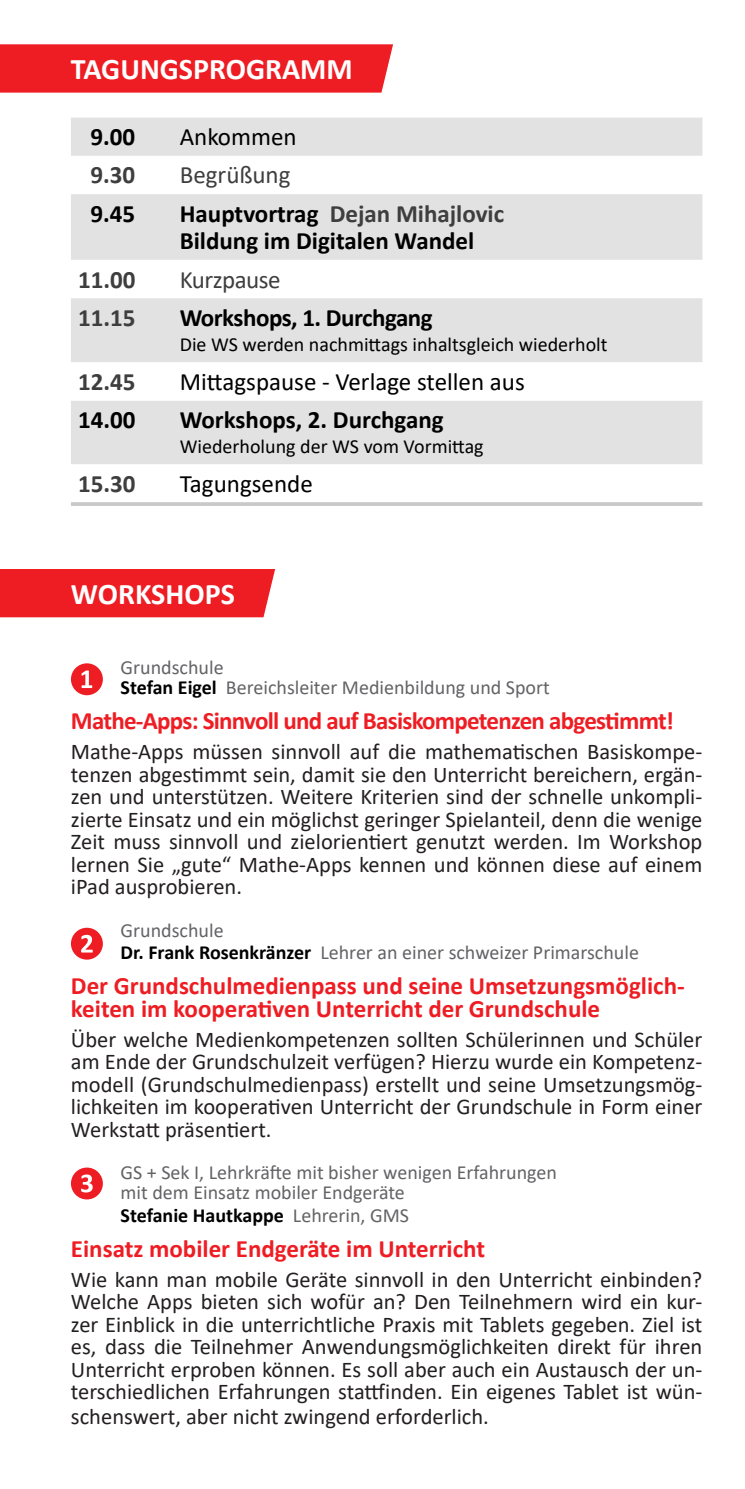
<style>
.page{position:relative;width:745px;height:1489px;background:#fff}
.page>*{position:absolute;margin:0;border:0;box-sizing:border-box;transform-origin:0 0}
.t1{font:700 30px "Calibri";color:#fff}
.t2{font:700 25px/22.5px "Calibri";color:#ee1d23}
.t3{font:700 25px/27.5px "Calibri";color:#000}
.t4{font:700 25px "Calibri";letter-spacing:-.03em;color:#ee1d23}
.t5{font:25px "Calibri";color:#000}
.t6{font:700 25px "Calibri";color:#3e3e3f}
.t7{font:700 25px "Calibri";letter-spacing:-.02em;color:#000}
.t8{font:25px "Calibri";letter-spacing:-.015em;color:#3e3e3f}
.t9{font:22.5px/22.5px "Calibri";color:#231f20;text-align:justify}
.t10{font:20px/20px "Calibri";color:#636366}
.t11{font:20px "Calibri";color:#000}
.t12{font:700 20px "Calibri";color:#000}
.s1{color:#3e3e3f}
.s2{font-weight:700;color:#000}
.s3{font-weight:400;color:#636366}
</style>
<div class="page">
<div style="left:0;top:569px;width:275px;height:48px;background:#ee1d23"></div>
<div style="left:0;top:44px;width:393px;height:49px;background:#ee1d23"></div>
<div style="left:71px;top:663px;width:32px;height:32px;background:#ee1d23;border-radius:50%"></div>
<svg style="left:81px;top:670px;width:11px;height:18px"></svg>
<div style="left:71px;top:927px;width:32px;height:32px;background:#ee1d23;border-radius:50%"></div>
<svg style="left:81px;top:934px;width:12px;height:18px"></svg>
<div style="left:71px;top:1167px;width:32px;height:32px;background:#ee1d23;border-radius:50%"></div>
<svg style="left:81px;top:1174px;width:12px;height:18px"></svg>
<div style="left:71px;top:118px;width:631px;height:38px;background:#e2e2e3"></div>
<div style="left:71px;top:194px;width:631px;height:270px;background:#e2e2e3"></div>
<svg style="left:71px;top:260px;width:631px;height:140px"></svg>
<hr style="left:71px;top:502px;width:631px;height:4px;background:#cac9ca">
<h1 class="t1" style="left:71px;top:48px;width:283px">TAGUNGSPROGRAMM</h1>
<p class="t3" style="left:90px;top:123px;width:46px">9.00</p>
<p class="t5" style="left:180px;top:119px;width:118px">Ankommen</p>
<p class="t6" style="left:90px;top:157px;width:46px">9.30</p>
<p class="t8" style="left:180px;top:158px;width:112px">Begrüßung</p>
<p class="t3" style="left:90px;top:199px;width:46px">9.45</p>
<p class="t3" style="left:180px;top:199px;width:326px">Hauptvortrag <span class="s1">Dejan Mihajlovic<br></span>Bildung im Digitalen Wandel</p>
<p class="t6" style="left:78px;top:261px;width:59px">11.00</p>
<p class="t8" style="left:180px;top:262px;width:102px">Kurzpause</p>
<p class="t6" style="left:78px;top:300px;width:59px">11.15</p>
<p class="t7" style="left:180px;top:300px;width:254px">Workshops, 1. Durchgang</p>
<p class="t11" style="left:180px;top:330px;width:429px">Die WS werden nachmittags inhaltsgleich wiederholt</p>
<p class="t6" style="left:78px;top:364px;width:59px">12.45</p>
<p class="t5" style="left:180px;top:364px;width:346px">Mittagspause - Verlage stellen aus</p>
<p class="t3" style="left:78px;top:406px;width:59px">14.00</p>
<p class="t3" style="left:180px;top:406px;width:265px">Workshops, 2. Durchgang</p>
<p class="t11" style="left:180px;top:432px;width:305px">Wiederholung der WS vom Vormittag</p>
<p class="t6" style="left:78px;top:466px;width:59px">15.30</p>
<p class="t5" style="left:180px;top:466px;width:134px">Tagungsende</p>
<h1 class="t1" style="left:71px;top:572px;width:165px">WORKSHOPS</h1>
<p class="t10" style="left:120px;top:656px;width:430px">Grundschule<br><span class="s2">Stefan Eigel</span> Bereichsleiter Medienbildung und Sport</p>
<p class="t4" style="left:71px;top:703px;width:604px">Mathe-Apps: Sinnvoll und auf Basiskompetenzen abgestimmt!</p>
<p class="t9" style="left:71px;top:739px;width:632px">Mathe-Apps müssen sinnvoll auf die mathematischen Basiskompe&shy;tenzen abgestimmt sein, damit sie den Unterricht bereichern, ergän&shy;zen und unterstützen. Weitere Kriterien sind der schnelle unkompli&shy;zierte Einsatz und ein möglichst geringer Spielanteil, denn die wenige Zeit muss sinnvoll und zielorientiert genutzt werden. Im Workshop lernen Sie „gute“ Mathe-Apps kennen und können diese auf einem iPad ausprobieren.</p>
<p class="t10" style="left:120px;top:918px;width:519px;line-height:22.5px">Grundschule<br><span class="s2">Dr. Frank Rosenkränzer</span> Lehrer an einer schweizer Primarschule</p>
<p class="t2" style="left:71px;top:974px;width:615px">Der Grundschulmedienpass und seine Umsetzungsmöglich&shy;keiten im kooperativen Unterricht der Grundschule</p>
<p class="t9" style="left:71px;top:1027px;width:632px">Über welche Medienkompetenzen sollten Schülerinnen und Schüler am Ende der Grundschulzeit verfügen? Hierzu wurde ein Kompetenz&shy;modell (Grundschulmedienpass) erstellt und seine Umsetzungsmög&shy;lichkeiten im kooperativen Unterricht der Grundschule in Form einer Werkstatt präsentiert.</p>
<p class="t10" style="left:120px;top:1161px;width:437px">GS + Sek I, Lehrkräfte mit bisher wenigen Erfahrungen mit dem Einsatz mobiler Endgeräte</p>
<p class="t12" style="left:120px;top:1200px;width:290px">Stefanie Hautkappe <span class="s3">Lehrerin, GMS</span></p>
<p class="t2" style="left:71px;top:1236px;width:415px">Einsatz mobiler Endgeräte im Unterricht</p>
<p class="t9" style="left:71px;top:1267px;width:632px">Wie kann man mobile Geräte sinnvoll in den Unterricht einbinden?<br>Welche Apps bieten sich wofür an? Den Teilnehmern wird ein kur&shy;zer Einblick in die unterrichtliche Praxis mit Tablets gegeben. Ziel ist es, dass die Teilnehmer Anwendungsmöglichkeiten direkt für ihren Unterricht erproben können. Es soll aber auch ein Austausch der un&shy;terschiedlichen Erfahrungen stattfinden. Ein eigenes Tablet ist wün-</p>
<p class="t9" style="left:71px;top:1404px;width:419px">schenswert, aber nicht zwingend erforderlich.</p>
</div>
